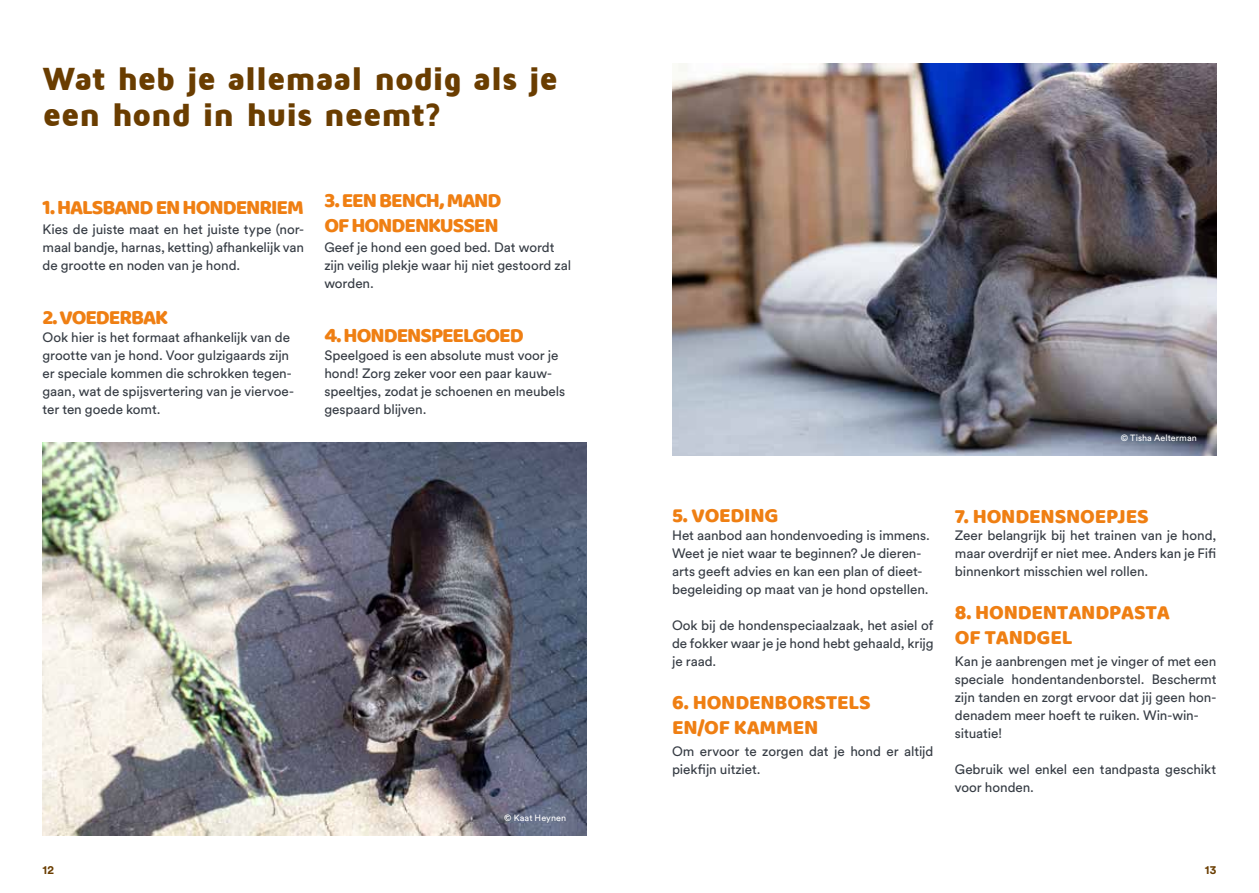
<style>
.page{position:relative;width:1259px;height:893px;background:#fff}
.page>*{position:absolute;margin:0;border:0;box-sizing:border-box;transform-origin:0 0}
.t1{font:900 33px/36px "Maven Pro";letter-spacing:-.02em;color:#6a3d00}
.t2{font:21px/25.2px "Baloo";letter-spacing:-.045em;color:#ef7f13}
.t3{font:21px/25.2px "Baloo";letter-spacing:-.01em;color:#ef7f13}
.t4{font:13.5px/18px "Circular Std";letter-spacing:-.005em;color:#363c44}
.t5{font:700 12px "Circular Std";color:#6a3d00}
.t6{font:9px "Circular Std";letter-spacing:.01em;color:#fff}
</style>
<div class="page">
<img style="left:43px;top:442px;width:543px;height:393px">
<img style="left:672px;top:63px;width:544px;height:392px">
<h1 class="t1" style="left:43px;top:61px;width:517px">Wat heb je allemaal nodig als je een hond in huis neemt?</h1>
<h2 class="t2" style="left:43px;top:194px;width:263px">1. HALSBAND EN HONDENRIEM</h2>
<p class="t4" style="left:43px;top:220px;width:263px;text-align:justify">Kies de juiste maat en het juiste type (nor&shy;maal bandje, harnas, ketting) afhankelijk van de grootte en noden van je hond.</p>
<h2 class="t2" style="left:43px;top:304px;width:127px">2. VOEDERBAK</h2>
<p class="t4" style="left:43px;top:328px;width:253px">Ook hier is het formaat afhankelijk van de grootte van je hond. Voor gulzigaards zijn er speciale kommen die schrokken tegen&shy;gaan, wat de spijsvertering van je viervoe&shy;ter ten goede komt.</p>
<h2 class="t2" style="left:324px;top:187px;width:179px">3. EEN BENCH, MAND<br>OF HONDENKUSSEN</h2>
<p class="t4" style="left:324px;top:238px;width:248px">Geef je hond een goed bed. Dat wordt zijn veilig plekje waar hij niet gestoord zal worden.</p>
<h2 class="t2" style="left:324px;top:322px;width:201px">4. HONDENSPEELGOED</h2>
<p class="t4" style="left:324px;top:346px;width:242px">Speelgoed is een absolute must voor je hond! Zorg zeker voor een paar kauw&shy;speeltjes, zodat je schoenen en meubels gespaard blijven.</p>
<p class="t6" style="left:504px;top:812px;width:63px">© Kaat Heynen</p>
<p class="t6" style="left:1120px;top:433px;width:78px">© Tisha Aelterman</p>
<h2 class="t3" style="left:672px;top:502px;width:108px">5. VOEDING</h2>
<p class="t4" style="left:672px;top:526px;width:259px">Het aanbod aan hondenvoeding is immens.<br>Weet je niet waar te beginnen? Je dieren&shy;arts geeft advies en kan een plan of dieet&shy;begeleiding op maat van je hond opstellen.</p>
<p class="t4" style="left:672px;top:616px;width:263px;text-align:justify">Ook bij de hondenspeciaalzaak, het asiel of de fokker waar je je hond hebt gehaald, krijg je raad.</p>
<h2 class="t3" style="left:672px;top:689px;width:200px">6. HONDENBORSTELS<br>EN/OF KAMMEN</h2>
<p class="t4" style="left:672px;top:742px;width:263px">Om ervoor te zorgen dat je hond er altijd piekfijn uitziet.</p>
<h2 class="t3" style="left:955px;top:503px;width:195px">7. HONDENSNOEPJES</h2>
<p class="t4" style="left:955px;top:526px;width:263px;text-align:justify">Zeer belangrijk bij het trainen van je hond, maar overdrijf er niet mee. Anders kan je Fifi binnenkort misschien wel rollen.</p>
<h2 class="t3" style="left:955px;top:599px;width:217px">8. HONDENTANDPASTA<br>OF TANDGEL</h2>
<p class="t4" style="left:955px;top:652px;width:263px">Kan je aanbrengen met je vinger of met een speciale hondentandenborstel. Beschermt zijn tanden en zorgt ervoor dat jij geen hon&shy;denadem meer hoeft te ruiken. Win-win&shy;situatie!</p>
<p class="t4" style="left:955px;top:760px;width:263px">Gebruik wel enkel een tandpasta geschikt voor honden.</p>
<p class="t5" style="left:43px;top:862px;width:13px">12</p>
<p class="t5" style="left:1205px;top:862px;width:13px">13</p>
</div>
